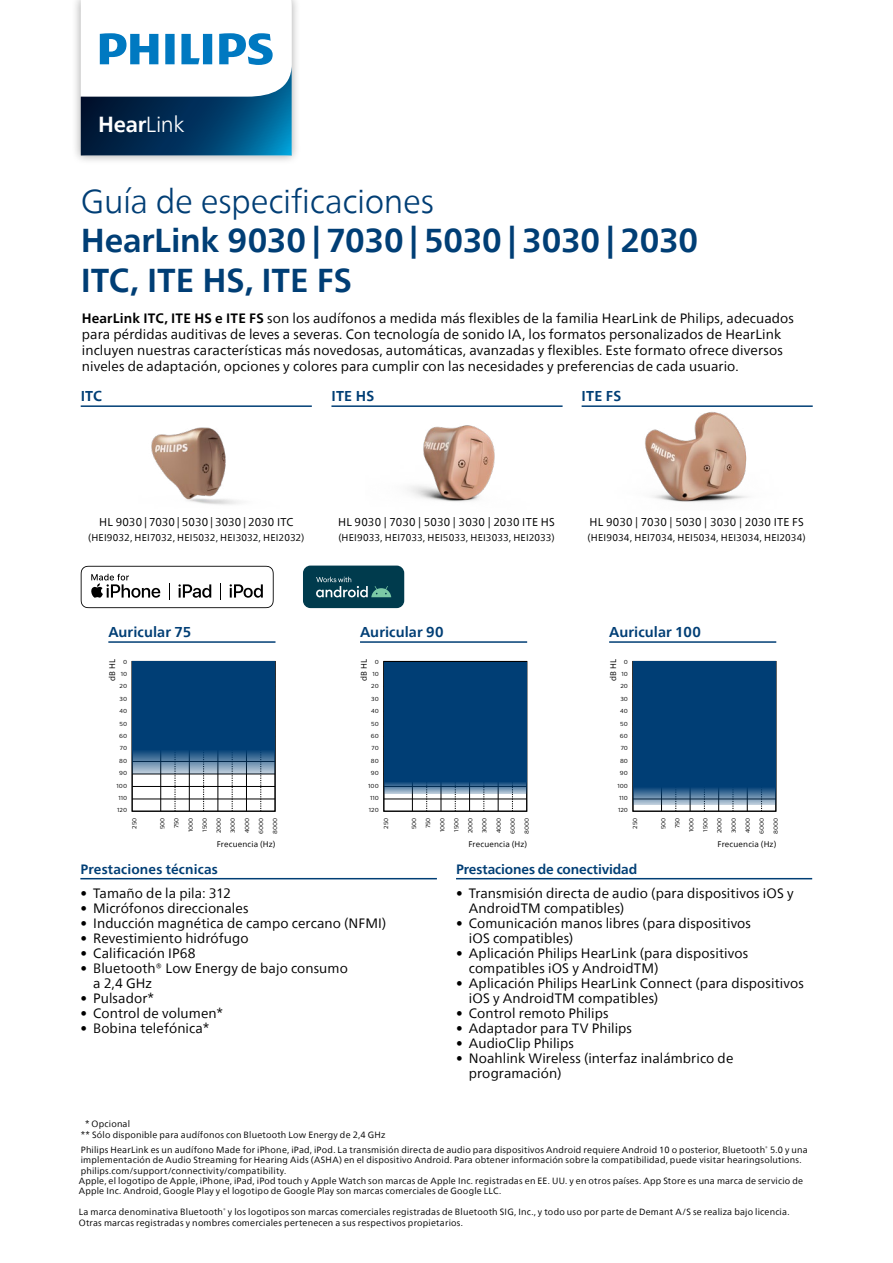
<style>
.page{position:relative;width:893px;height:1263px;background:#fff}
.page>*{position:absolute;margin:0;border:0;box-sizing:border-box;transform-origin:0 0}
.t1{font:700 33px/39.6px "Neue Frutiger World";letter-spacing:-.005em;color:#003e75}
.t2{font:300 33px "Neue Frutiger World";letter-spacing:-.01em;color:#003e75}
.t3{font:700 21.75px "Neue Frutiger World";color:#fff}
.t4{font:700 14.25px "Neue Frutiger World";letter-spacing:.005em;color:#003e75}
.t5{font:13.5px/15px "Neue Frutiger World";letter-spacing:.005em;color:#000}
.t6{font:700 13.5px "Neue Frutiger World";letter-spacing:-.005em;color:#003e75}
.t7{font:700 13.5px "Neue Frutiger World";letter-spacing:.015em;color:#003e75}
.t8{font:11.25px "Neue Frutiger World";letter-spacing:.015em;color:#000}
.t9{font:9.75px "Neue Frutiger World";letter-spacing:.01em;color:#000}
.t10{font:9px/10.5px "Neue Frutiger World";letter-spacing:.02em;color:#000}
.t11{font:8.1px "Neue Frutiger World";letter-spacing:.02em;color:#000}
.t12{font:5.85px/12.5px "Centrale Sans";color:#000;text-align:right}
.s1{font-weight:300}
.s2{font-weight:700}
</style>
<div class="page">
<img style="left:151px;top:427px;width:88px;height:78px">
<div style="left:71px;top:0;width:230px;height:165px;background:#000;opacity:.35"></div>
<div style="left:79px;top:0;width:213px;height:158px;background:#000;opacity:.35"></div>
<svg style="left:81px;top:0;width:211px;height:155px"></svg>
<img style="left:645px;top:412px;width:102px;height:90px">
<img style="left:408px;top:425px;width:87px;height:77px">
<svg style="left:81px;top:566px;width:193px;height:42px"></svg>
<div style="left:303px;top:566px;width:101px;height:42px;background:#003b4d;border-radius:7px"></div>
<svg style="left:316px;top:577px;width:75px;height:20px"></svg>
<svg style="left:132px;top:661px;width:143px;height:150px"></svg>
<div style="left:132px;top:662px;width:143px;height:87px;background:#003e75"></div>
<svg style="left:132px;top:749px;width:143px;height:25px;background:#547a9c"></svg>
<svg style="left:384px;top:661px;width:143px;height:150px"></svg>
<div style="left:384px;top:662px;width:142px;height:119px;background:#003e75"></div>
<svg style="left:384px;top:781px;width:142px;height:13px;background:#547b9d"></svg>
<svg style="left:633px;top:661px;width:143px;height:150px"></svg>
<div style="left:633px;top:662px;width:143px;height:124px;background:#003e75"></div>
<svg style="left:633px;top:786px;width:143px;height:19px;background:#52799b"></svg>
<hr style="left:80px;top:878px;width:357px;height:1px;background:#003e75">
<hr style="left:81px;top:405px;width:231px;height:2px;background:#003e75">
<hr style="left:331px;top:405px;width:232px;height:2px;background:#003e75">
<hr style="left:582px;top:405px;width:231px;height:2px;background:#003e75">
<hr style="left:456px;top:878px;width:356px;height:1px;background:#003e75">
<hr style="left:108px;top:641px;width:167px;height:2px;background:#003e75">
<hr style="left:360px;top:641px;width:167px;height:2px;background:#003e75">
<hr style="left:609px;top:641px;width:167px;height:2px;background:#003e75">
<h2 class="t3" style="left:98px;top:105px;width:88px">Hear<span class="s1">Link</span></h2>
<h1 class="t2" style="left:81px;top:175px;width:355px">Guía de especificaciones</h1>
<h1 class="t1" style="left:81px;top:220px;width:619px">HearLink 9030 | 7030 | 5030 | 3030 | 2030<br>ITC, ITE HS, ITE FS</h1>
<p class="t5" style="left:82px;top:310px;width:714px;line-height:16.2px"><span class="s2">HearLink ITC, ITE HS e ITE FS</span> son los audífonos a medida más flexibles de la familia HearLink de Philips, adecuados para pérdidas auditivas de leves a severas. Con tecnología de sonido IA, los formatos personalizados de HearLink incluyen nuestras características más novedosas, automáticas, avanzadas y flexibles. Este formato ofrece diversos niveles de adaptación, opciones y colores para cumplir con las necesidades y preferencias de cada usuario.</p>
<p class="t4" style="left:81px;top:384px;width:23px">ITC</p>
<p class="t4" style="left:331px;top:384px;width:44px">ITE HS</p>
<p class="t4" style="left:582px;top:384px;width:41px">ITE FS</p>
<p class="t8" style="left:99px;top:513px;width:196px">HL 9030 | 7030 | 5030 | 3030 | 2030 ITC</p>
<p class="t9" style="left:88px;top:530px;width:218px">(HEI9032, HEI7032, HEI5032, HEI3032, HEI2032)</p>
<p class="t8" style="left:338px;top:513px;width:218px">HL 9030 | 7030 | 5030 | 3030 | 2030 ITE HS</p>
<p class="t9" style="left:338px;top:530px;width:218px">(HEI9033, HEI7033, HEI5033, HEI3033, HEI2033)</p>
<p class="t8" style="left:590px;top:513px;width:216px">HL 9030 | 7030 | 5030 | 3030 | 2030 ITE FS</p>
<p class="t9" style="left:588px;top:530px;width:220px">(HEI9034, HEI7034, HEI5034, HEI3034, HEI2034)</p>
<p class="t4" style="left:108px;top:619px;width:84px">Auricular 75</p>
<p class="t4" style="left:360px;top:619px;width:85px">Auricular 90</p>
<p class="t4" style="left:609px;top:619px;width:93px">Auricular 100</p>
<p class="t11" style="left:106px;top:681px;width:23px;rotate:-90deg">dB HL</p>
<p class="t12" style="left:117px;top:655px;width:12px">0<br>10<br>20<br>30<br>40<br>50<br>60<br>70<br>80<br>90<br>100<br>110<br>120</p>
<p class="t11" style="left:358px;top:681px;width:23px;rotate:-90deg">dB HL</p>
<p class="t12" style="left:368px;top:655px;width:12px">0<br>10<br>20<br>30<br>40<br>50<br>60<br>70<br>80<br>90<br>100<br>110<br>120</p>
<p class="t11" style="left:607px;top:681px;width:23px;rotate:-90deg">dB HL</p>
<p class="t12" style="left:617px;top:655px;width:12px">0<br>10<br>20<br>30<br>40<br>50<br>60<br>70<br>80<br>90<br>100<br>110<br>120</p>
<p class="t12" style="left:128px;top:829px;width:13px;rotate:-90deg">250</p>
<p class="t12" style="left:156px;top:829px;width:13px;rotate:-90deg">500</p>
<p class="t12" style="left:170px;top:828px;width:12px;rotate:-90deg">750</p>
<p class="t12" style="left:184px;top:832px;width:16px;rotate:-90deg">1000</p>
<p class="t12" style="left:198px;top:832px;width:16px;rotate:-90deg">1500</p>
<p class="t12" style="left:212px;top:833px;width:17px;rotate:-90deg">2000</p>
<p class="t12" style="left:227px;top:833px;width:17px;rotate:-90deg">3000</p>
<p class="t12" style="left:241px;top:833px;width:17px;rotate:-90deg">4000</p>
<p class="t12" style="left:255px;top:834px;width:18px;rotate:-90deg">6000</p>
<p class="t12" style="left:269px;top:834px;width:18px;rotate:-90deg">8000</p>
<p class="t12" style="left:380px;top:829px;width:13px;rotate:-90deg">250</p>
<p class="t12" style="left:408px;top:829px;width:13px;rotate:-90deg">500</p>
<p class="t12" style="left:422px;top:828px;width:12px;rotate:-90deg">750</p>
<p class="t12" style="left:436px;top:832px;width:16px;rotate:-90deg">1000</p>
<p class="t12" style="left:450px;top:832px;width:16px;rotate:-90deg">1500</p>
<p class="t12" style="left:464px;top:833px;width:17px;rotate:-90deg">2000</p>
<p class="t12" style="left:478px;top:833px;width:17px;rotate:-90deg">3000</p>
<p class="t12" style="left:492px;top:833px;width:17px;rotate:-90deg">4000</p>
<p class="t12" style="left:506px;top:834px;width:18px;rotate:-90deg">6000</p>
<p class="t12" style="left:520px;top:834px;width:18px;rotate:-90deg">8000</p>
<p class="t12" style="left:629px;top:829px;width:13px;rotate:-90deg">250</p>
<p class="t12" style="left:657px;top:829px;width:13px;rotate:-90deg">500</p>
<p class="t12" style="left:671px;top:828px;width:12px;rotate:-90deg">750</p>
<p class="t12" style="left:685px;top:832px;width:16px;rotate:-90deg">1000</p>
<p class="t12" style="left:699px;top:832px;width:16px;rotate:-90deg">1500</p>
<p class="t12" style="left:713px;top:833px;width:17px;rotate:-90deg">2000</p>
<p class="t12" style="left:727px;top:833px;width:17px;rotate:-90deg">3000</p>
<p class="t12" style="left:741px;top:833px;width:17px;rotate:-90deg">4000</p>
<p class="t12" style="left:755px;top:834px;width:18px;rotate:-90deg">6000</p>
<p class="t12" style="left:770px;top:834px;width:18px;rotate:-90deg">8000</p>
<p class="t11" style="left:217px;top:838px;width:60px">Frecuencia (Hz)</p>
<p class="t11" style="left:468px;top:838px;width:60px">Frecuencia (Hz)</p>
<p class="t11" style="left:717px;top:838px;width:60px">Frecuencia (Hz)</p>
<p class="t7" style="left:80px;top:857px;width:139px">Prestaciones técnicas</p>
<p class="t5" style="left:80px;top:886px;width:152px">• Tamaño de la pila: 312</p>
<p class="t5" style="left:80px;top:901px;width:170px">• Micrófonos direccionales</p>
<p class="t5" style="left:80px;top:916px;width:307px">• Inducción magnética de campo cercano (NFMI)</p>
<p class="t5" style="left:80px;top:931px;width:170px">• Revestimiento hidrófugo</p>
<p class="t5" style="left:80px;top:946px;width:117px">• Calificación IP68</p>
<p class="t5" style="left:93px;top:961px;width:256px;text-indent:-13px">• Bluetooth® Low Energy de bajo consumo a 2,4 GHz</p>
<p class="t5" style="left:80px;top:991px;width:75px">• Pulsador*</p>
<p class="t5" style="left:80px;top:1006px;width:144px">• Control de volumen*</p>
<p class="t5" style="left:80px;top:1021px;width:130px">• Bobina telefónica*</p>
<p class="t6" style="left:456px;top:857px;width:183px">Prestaciones de conectividad</p>
<p class="t5" style="left:469px;top:886px;width:326px;text-indent:-13px">• Transmisión directa de audio (para dispositivos iOS y<br>AndroidTM compatibles)</p>
<p class="t5" style="left:469px;top:916px;width:284px;text-indent:-13px">• Comunicación manos libres (para dispositivos iOS compatibles)</p>
<p class="t5" style="left:469px;top:946px;width:281px;text-indent:-13px">• Aplicación Philips HearLink (para dispositivos compatibles iOS y AndroidTM)</p>
<p class="t5" style="left:469px;top:976px;width:337px;text-indent:-13px">• Aplicación Philips HearLink Connect (para dispositivos iOS y AndroidTM compatibles)</p>
<p class="t5" style="left:456px;top:1006px;width:154px">• Control remoto Philips</p>
<p class="t5" style="left:456px;top:1021px;width:177px">• Adaptador para TV Philips</p>
<p class="t5" style="left:456px;top:1036px;width:119px">• AudioClip Philips</p>
<p class="t5" style="left:469px;top:1051px;width:266px;text-indent:-13px">• Noahlink Wireless (interfaz inalámbrico de programación)</p>
<p class="t10" style="left:81px;top:1119px;width:306px;text-indent:4px">* Opcional<br>** Sólo disponible para audífonos con Bluetooth Low Energy de 2,4 GHz</p>
<p class="t10" style="left:81px;top:1144px;width:728px">Philips HearLink es un audífono Made for iPhone, iPad, iPod. La transmisión directa de audio para dispositivos Android requiere Android 10 o posterior, Bluetooth<sup>®</sup> 5.0 y una implementación de Audio Streaming for Hearing Aids (ASHA) en el dispositivo Android. Para obtener información sobre la compatibilidad, puede visitar hearingsolutions. philips.com/support/connectivity/compatibility.</p>
<p class="t10" style="left:79px;top:1175px;width:726px">Apple, el logotipo de Apple, iPhone, iPad, iPod touch y Apple Watch son marcas de Apple Inc. registradas en EE. UU. y en otros países. App Store es una marca de servicio de<br>Apple Inc. Android, Google Play y el logotipo de Google Play son marcas comerciales de Google LLC.</p>
<p class="t10" style="left:79px;top:1207px;width:712px">La marca denominativa Bluetooth<sup>®</sup> y los logotipos son marcas comerciales registradas de Bluetooth SIG, Inc., y todo uso por parte de Demant A/S se realiza bajo licencia.<br>Otras marcas registradas y nombres comerciales pertenecen a sus respectivos propietarios.</p>
</div>
